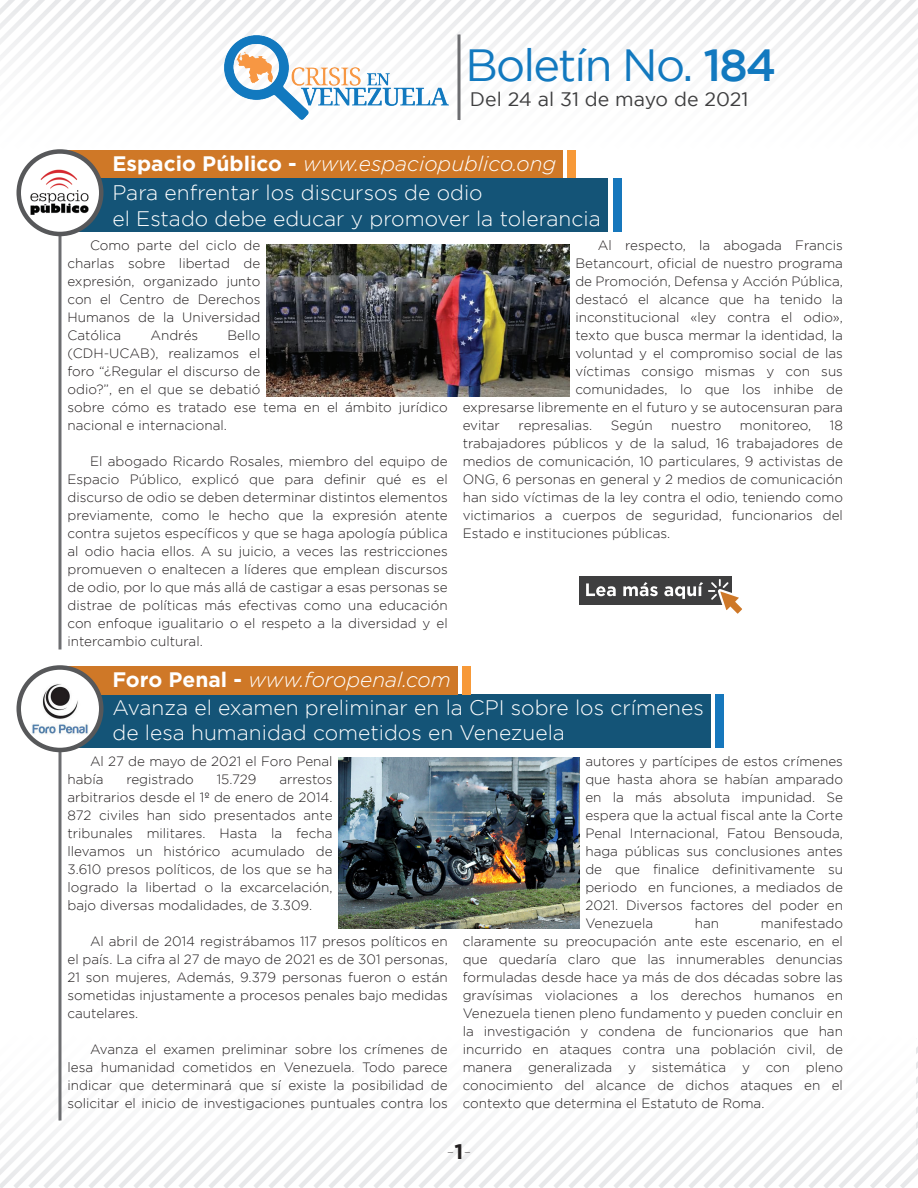
<style>
.page{position:relative;width:918px;height:1188px;background:#fff}
.page>*{position:absolute;margin:0;border:0;box-sizing:border-box;transform-origin:0 0}
.t1{font:45px "Gotham";letter-spacing:-.04em;color:#1279bf}
.t2{font:300 21px/25.2px "Gotham";color:#fff}
.t3{font:italic 300 21px "Gotham";color:#fff}
.t4{font:100 21px "Gotham";color:#231f20}
.t5{font:19.5px "Gotham";color:#3e3e3f}
.t6{font:300 13.5px/18px "Gotham";color:#231f20;text-align:justify}
.s1{font-weight:500}
.s2{font-weight:700}
.s3{font-style:italic}
.s4{font-weight:700;font-style:normal}
</style>
<div class="page">
<div style="left:0;top:1009px;width:916px;height:179px;background:linear-gradient(to bottom,#fff,#f6f6f7)"></div>
<div style="left:1px;top:0;width:917px;height:176px;background:linear-gradient(to bottom,#f6f7f7,#fff)"></div>
<img style="left:222px;top:34px;width:226px;height:86px">
<hr style="left:458px;top:34px;width:2px;height:86px;background:#6c6d70">
<div style="left:60px;top:694px;width:651px;height:54px;background:#145477"></div>
<div style="left:716px;top:694px;width:8px;height:54px;background:#1677bc"></div>
<div style="left:60px;top:666px;width:398px;height:28px;background:#cf7827"></div>
<div style="left:462px;top:666px;width:9px;height:28px;background:#f79938"></div>
<img style="left:339px;top:757px;width:240px;height:172px">
<svg style="left:58px;top:752px;width:4px;height:368px"></svg>
<svg style="left:19px;top:668px;width:82px;height:82px"></svg>
<div style="left:16px;top:665px;width:88px;height:87px;border:4px solid #57585a;border-radius:50%"></div>
<img style="left:32px;top:683px;width:56px;height:51px">
<div style="left:60px;top:150px;width:502px;height:28px;background:#cf7827"></div>
<div style="left:567px;top:150px;width:9px;height:28px;background:#f79938"></div>
<div style="left:60px;top:178px;width:548px;height:54px;background:#145477"></div>
<div style="left:613px;top:178px;width:9px;height:54px;background:#1677bc"></div>
<img style="left:266px;top:245px;width:303px;height:151px">
<svg style="left:58px;top:236px;width:4px;height:414px;background:#909193"></svg>
<svg style="left:19px;top:152px;width:82px;height:82px"></svg>
<div style="left:16px;top:149px;width:88px;height:87px;border:4px solid #57585a;border-radius:50%"></div>
<img style="left:31px;top:170px;width:58px;height:46px">
<div style="left:579px;top:576px;width:153px;height:28px;background:#3e3e3f"></div>
<svg style="left:586px;top:583px;width:30px;height:13px"></svg>
<svg style="left:623px;top:582px;width:35px;height:14px"></svg>
<svg style="left:664px;top:579px;width:78px;height:35px"></svg>
<h1 class="t1" style="left:465px;top:40px;width:313px">Boletín No. <span class="s1">184</span></h1>
<h3 class="t5" style="left:470px;top:89px;width:280px">Del 24 al 31 de mayo de 2021</h3>
<h2 class="t2" style="left:112px;top:149px;width:445px;line-height:29.4px"><span class="s2">Espacio Público -</span> <span class="s3">www.espaciopublico.ong<br></span>Para enfrentar los discursos de odio</h2>
<h2 class="t2" style="left:112px;top:205px;width:490px">el Estado debe educar y promover la tolerancia</h2>
<p class="t6" style="left:67px;top:236px;width:194px;text-indent:23px">Como parte del ciclo de charlas sobre libertad de expresión, organizado junto con el Centro de Derechos Humanos de la Universidad Católica</p>
<p class="t6" style="left:598px;top:236px;width:247px">Al respecto, la abogada Francis</p>
<p class="t6" style="left:575px;top:254px;width:269px">Betancourt, oficial de nuestro programa</p>
<p class="t6" style="left:575px;top:272px;width:269px">de Promoción, Defensa y Acción Pública,</p>
<p class="t6" style="left:575px;top:290px;width:269px">destacó el alcance que ha tenido la</p>
<p class="t6" style="left:575px;top:308px;width:269px">inconstitucional «ley contra el odio»,</p>
<p class="t6" style="left:575px;top:326px;width:269px">texto que busca mermar la identidad, la</p>
<p class="t6" style="left:575px;top:344px;width:269px">voluntad y el compromiso social de las</p>
<p class="t6" style="left:575px;top:362px;width:269px">víctimas consigo mismas y con sus</p>
<p class="t6" style="left:575px;top:380px;width:269px">comunidades, lo que los inhibe de</p>
<p class="t6" style="left:463px;top:398px;width:382px">expresarse libremente en el futuro y se autocensuran para</p>
<p class="t6" style="left:463px;top:416px;width:39px">evitar</p>
<p class="t6" style="left:519px;top:416px;width:75px">represalias.</p>
<p class="t6" style="left:611px;top:416px;width:43px">Según</p>
<p class="t6" style="left:671px;top:416px;width:52px">nuestro</p>
<p class="t6" style="left:740px;top:416px;width:73px">monitoreo,</p>
<p class="t6" style="left:67px;top:326px;width:382px;text-align:left;text-indent:160px">Bello<br>(CDH-UCAB), realizamos el<br>foro “¿Regular el discurso de<br>odio?”, en el que se debatió<br>sobre cómo es tratado ese tema en el ámbito jurídico nacional e internacional.</p>
<p class="t6" style="left:67px;top:452px;width:382px;text-indent:23px">El abogado Ricardo Rosales, miembro del equipo de Espacio Público, explicó que para definir qué es el discurso de odio se deben determinar distintos elementos previamente, como le hecho que la expresión atente contra sujetos específicos y que se haga apología pública al odio hacia ellos. A su juicio, a veces las restricciones promueven o enaltecen a líderes que emplean discursos de odio, por lo que más allá de castigar a esas personas se distrae de políticas más efectivas como una educación con enfoque igualitario o el respeto a la diversidad y el intercambio cultural.</p>
<p class="t6" style="left:150px;top:326px;width:49px">Andrés</p>
<p class="t6" style="left:463px;top:416px;width:382px;text-indent:367px">18 trabajadores públicos y de la salud, 16 trabajadores de medios de comunicación, 10 particulares, 9 activistas de ONG, 6 personas en general y 2 medios de comunicación han sido víctimas de la ley contra el odio, teniendo como victimarios a cuerpos de seguridad, funcionarios del Estado e instituciones públicas.</p>
<h2 class="t3" style="left:112px;top:668px;width:340px"><span class="s4">Foro Penal -</span> www.foropenal.com</h2>
<h2 class="t2" style="left:112px;top:695px;width:593px">Avanza el examen preliminar en la CPI sobre los crímenes de lesa humanidad cometidos en Venezuela</h2>
<p class="t6" style="left:585px;top:752px;width:259px">autores y partícipes de estos crímenes que hasta ahora se habían amparado en la más absoluta impunidad. Se espera que la actual fiscal ante la Corte Penal Internacional, Fatou Bensouda, haga públicas sus conclusiones antes de que finalice definitivamente su periodo en funciones, a mediados de 2021. Diversos factores del poder en Venezuela</p>
<p class="t6" style="left:67px;top:752px;width:267px;text-indent:23px">Al 27 de mayo de 2021 el Foro Penal había</p>
<p class="t6" style="left:126px;top:770px;width:69px">registrado</p>
<p class="t6" style="left:217px;top:770px;width:41px">15.729</p>
<p class="t6" style="left:67px;top:770px;width:267px;text-indent:212px">arrestos arbitrarios desde el 1º de enero de 2014.<br>872 civiles han sido presentados ante tribunales militares. Hasta la fecha llevamos un histórico acumulado de 3.610 presos políticos, de los que se ha logrado la libertad o la excarcelación, bajo diversas modalidades, de 3.309.</p>
<p class="t6" style="left:67px;top:932px;width:382px;text-indent:23px">Al abril de 2014 registrábamos 117 presos políticos en el país. La cifra al 27 de mayo de 2021 es de 301 personas, 21 son mujeres, Además, 9.379 personas fueron o están sometidas injustamente a procesos penales bajo medidas cautelares.</p>
<p class="t6" style="left:67px;top:1040px;width:382px;text-indent:23px">Avanza el examen preliminar sobre los crímenes de lesa humanidad cometidos en Venezuela. Todo parece indicar que determinará que sí existe la posibilidad de solicitar el inicio de investigaciones puntuales contra los</p>
<p class="t6" style="left:463px;top:914px;width:382px;text-indent:298px">manifestado claramente su preocupación ante este escenario, en el que quedaría claro que las innumerables denuncias formuladas desde hace ya más de dos décadas sobre las gravísimas violaciones a los derechos humanos en Venezuela tienen pleno fundamento y pueden concluir en la investigación y condena de funcionarios que han incurrido en ataques contra una población civil, de manera generalizada y sistemática y con pleno conocimiento del alcance de dichos ataques en el contexto que determina el Estatuto de Roma.</p>
<h2 class="t4" style="left:446px;top:1139px;width:27px">-<span class="s2">1</span>-</h2>
<p class="t6" style="left:695px;top:914px;width:26px">han</p>
</div>
